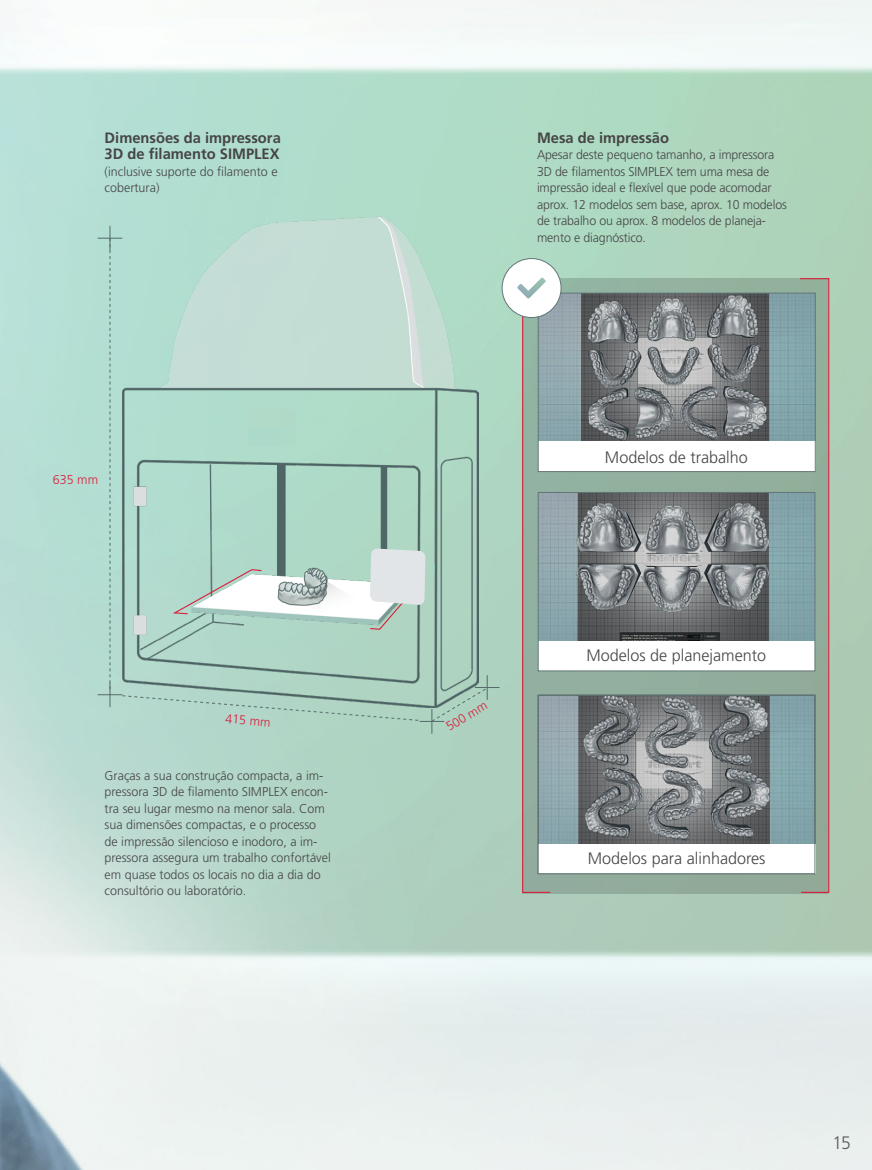
<style>
.page{position:relative;width:872px;height:1170px;background:#fff}
.page>*{position:absolute;margin:0;border:0;box-sizing:border-box;transform-origin:0 0}
.t1{font:300 18px "Frutiger LT Std";color:#58595b}
.t2{font:300 16.5px "Frutiger LT Std";color:#464547}
.t3{font:700 15px/16.5px "Frutiger LT Std";color:#464547}
.t4{font:300 12.75px/16.5px "Frutiger LT Std";color:#464547}
.t5{font:300 12.75px "Frutiger LT Std";color:#da1f3d}
</style>
<div class="page">
<img style="left:0;top:0;width:872px;height:1169px">
<img style="left:122px;top:216px;width:357px;height:10px">
<svg style="left:552px;top:278px;width:247px;height:615px"></svg>
<div style="left:538px;top:441px;width:277px;height:30px;background:#fff"></div>
<div style="left:538px;top:641px;width:276px;height:30px;background:#fff"></div>
<div style="left:538px;top:843px;width:277px;height:30px;background:#fff"></div>
<svg style="left:799px;top:277px;width:31px;height:616px"></svg>
<div style="left:502px;top:258px;width:59px;height:59px;background:#fff;border-radius:50%"></div>
<div style="left:502px;top:258px;width:59px;height:60px;border:1px solid #637677;border-radius:50%"></div>
<svg style="left:517px;top:298px;width:35px;height:595px"></svg>
<img style="left:517px;top:277px;width:29px;height:21px">
<svg style="left:98px;top:226px;width:401px;height:507px"></svg>
<p class="t3" style="left:105px;top:129px;width:178px">Dimensões da impressora<br>3D de filamento SIMPLEX</p>
<p class="t4" style="left:105px;top:163px;width:174px">(inclusive suporte do filamento e cobertura)</p>
<p class="t5" style="left:53px;top:472px;width:47px">635 mm</p>
<p class="t5" style="left:226px;top:711px;width:47px;rotate:5deg">415 mm</p>
<p class="t4" style="left:105px;top:767px;width:228px">Graças a sua construção compacta, a im&shy;pressora 3D de filamento SIMPLEX encon&shy;tra seu lugar mesmo na menor sala. Com sua dimensões compactas, e o processo de impressão silencioso e inodoro, a im&shy;pressora assegura um trabalho confortável em quase todos os locais no dia a dia do consultório ou laboratório.</p>
<p class="t3" style="left:537px;top:129px;width:134px">Mesa de impressão</p>
<p class="t4" style="left:537px;top:147px;width:251px">Apesar deste pequeno tamanho, a impressora 3D de filamentos SIMPLEX tem uma mesa de impressão ideal e flexível que pode acomodar aprox. 12 modelos sem base, aprox. 10 modelos de trabalho ou aprox. 8 modelos de planeja&shy;mento e diagnóstico.</p>
<p class="t5" style="left:443px;top:721px;width:47px;rotate:-31deg">500 mm</p>
<p class="t2" style="left:605px;top:447px;width:144px">Modelos de trabalho</p>
<p class="t2" style="left:586px;top:645px;width:181px">Modelos de planejamento</p>
<p class="t2" style="left:588px;top:848px;width:179px">Modelos para alinhadores</p>
<h1 class="t1" style="left:832px;top:1132px;width:20px">15</h1>
</div>
